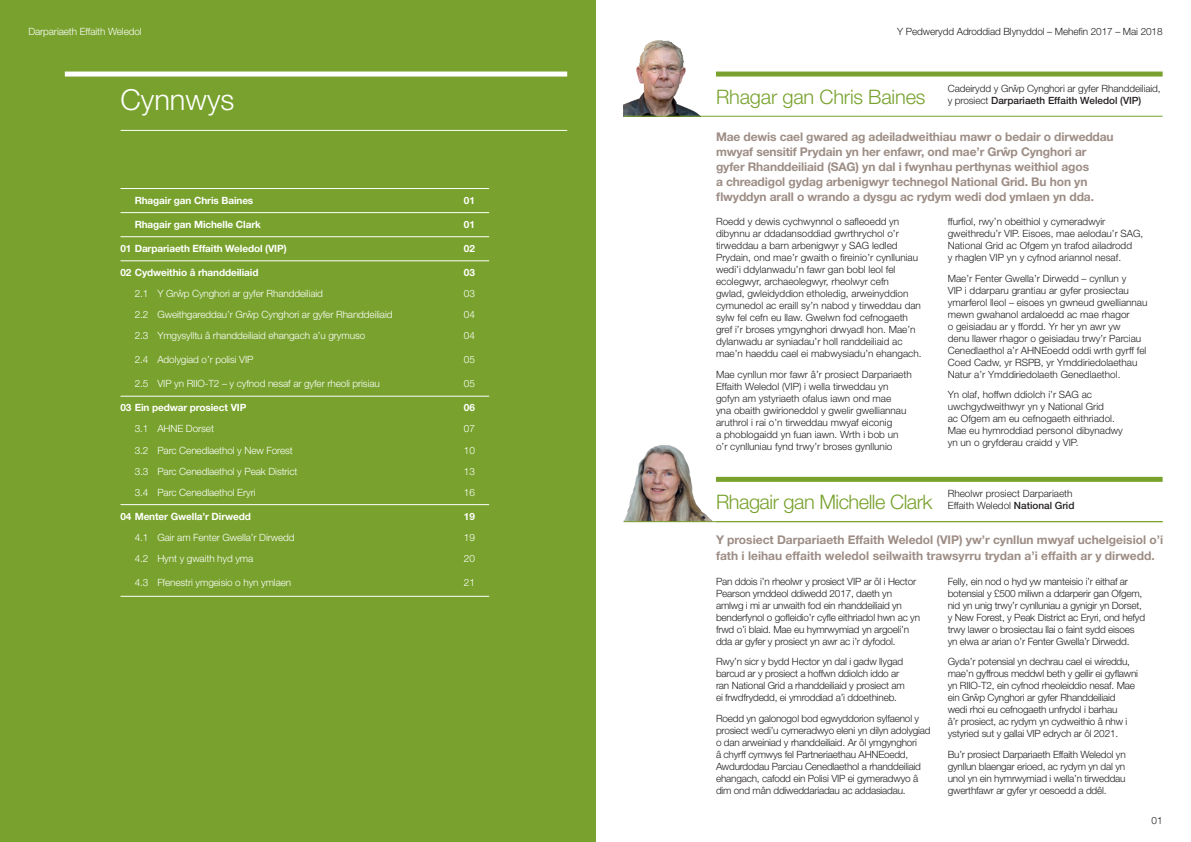
<style>
.page{position:relative;width:1191px;height:842px;background:#fff}
.page>*{position:absolute;margin:0;border:0;box-sizing:border-box;transform-origin:0 0}
.t1{font:300 29px "Helvetica Neue LT Pro";color:#fff}
.t2{font:300 20px "Helvetica Neue LT Pro";letter-spacing:-.025em;color:#78a22d}
.Main_body_copy{font:700 12px/15px "Helvetica Neue LT Pro";letter-spacing:-.01em;color:#9d8d85}
.Main_body_copy-2{font:300 10px/12px "Helvetica Neue LT Pro";color:#231f20}
.Main_body_copy-3{font:300 10px/12px "Helvetica Neue LT Pro";letter-spacing:-.02em;color:#231f20}
.t3{font:300 10px "Helvetica Neue LT Pro";letter-spacing:-.01em;color:#fff}
.t4{font:700 10px "Helvetica Neue LT Pro";letter-spacing:-.01em;color:#fff}
.s1{font-weight:500}
</style>
<div class="page">
<div style="left:660px;top:72px;width:502px;height:5px;background:#78a22d"></div>
<img style="left:624px;top:445px;width:89px;height:76px">
<div style="left:0;top:0;width:595px;height:842px;background:#78a22d"></div>
<hr style="left:121px;top:130px;width:446px;height:1px;background:#fff">
<hr style="left:120px;top:188px;width:369px;height:1px;background:#fff">
<hr style="left:120px;top:212px;width:369px;height:1px;background:#fff">
<hr style="left:120px;top:236px;width:369px;height:1px;background:#fff">
<hr style="left:120px;top:261px;width:369px;height:1px;background:#fff">
<hr style="left:120px;top:396px;width:369px;height:1px;background:#fff">
<hr style="left:120px;top:504px;width:369px;height:1px;background:#fff">
<div style="left:65px;top:72px;width:502px;height:5px;background:#fff"></div>
<hr style="left:120px;top:596px;width:369px;height:1px;background:#fff">
<div style="left:615px;top:48px;width:101px;height:36px;background:#fff"></div>
<img style="left:624px;top:40px;width:78px;height:76px">
<div style="left:716px;top:477px;width:446px;height:5px;background:#78a22d"></div>
<hr style="left:624px;top:521px;width:538px;height:1px;background:#78a22d">
<hr style="left:624px;top:116px;width:538px;height:1px;background:#78a22d">
<p class="t3" style="left:28px;top:26px;width:115px">Darpariaeth Effaith Weledol</p>
<p class="Main_body_copy-2" style="left:897px;top:26px;width:267px">Y Pedwerydd Adroddiad Blynyddol – Mehefin 2017 – Mai 2018</p>
<p class="t1" style="left:120px;top:82px;width:115px">Cynnwys</p>
<p class="t4" style="left:135px;top:194px;width:120px">Rhagair gan Chris Baines</p>
<p class="t4" style="left:464px;top:194px;width:13px">01</p>
<p class="t4" style="left:135px;top:218px;width:128px">Rhagair gan Michelle Clark</p>
<p class="t4" style="left:464px;top:218px;width:13px">01</p>
<p class="t4" style="left:120px;top:242px;width:168px">01 Darpariaeth Effaith Weledol (VIP)</p>
<p class="t4" style="left:464px;top:242px;width:13px">02</p>
<p class="t4" style="left:120px;top:266px;width:139px">02 Cydweithio â rhanddeiliaid</p>
<p class="t4" style="left:464px;top:266px;width:13px">03</p>
<p class="t3" style="left:135px;top:287px;width:190px">2.1 Y Grŵp Cynghori ar gyfer Rhanddeiliaid</p>
<p class="t3" style="left:464px;top:287px;width:13px">03</p>
<p class="t3" style="left:135px;top:309px;width:259px">2.2 Gweithgareddau’r Grŵp Cynghori ar gyfer Rhanddeiliaid</p>
<p class="t3" style="left:464px;top:309px;width:13px">04</p>
<p class="t3" style="left:135px;top:330px;width:232px">2.3 Ymgysylltu â rhanddeiliaid ehangach a’u grymuso</p>
<p class="t3" style="left:464px;top:330px;width:13px">04</p>
<p class="t3" style="left:135px;top:354px;width:120px">2.4 Adolygiad o’r polisi VIP</p>
<p class="t3" style="left:464px;top:354px;width:13px">05</p>
<p class="t3" style="left:135px;top:378px;width:247px">2.5 VIP yn RIIO-T2 – y cyfnod nesaf ar gyfer rheoli prisiau</p>
<p class="t3" style="left:464px;top:378px;width:13px">05</p>
<p class="t4" style="left:120px;top:401px;width:127px">03 Ein pedwar prosiect VIP</p>
<p class="t4" style="left:464px;top:401px;width:13px">06</p>
<p class="t3" style="left:135px;top:423px;width:81px">3.1 AHNE Dorset</p>
<p class="t3" style="left:464px;top:423px;width:13px">07</p>
<p class="t3" style="left:135px;top:444px;width:160px">3.2 Parc Cenedlaethol y New Forest</p>
<p class="t3" style="left:464px;top:444px;width:13px">10</p>
<p class="t3" style="left:135px;top:465px;width:164px">3.3 Parc Cenedlaethol y Peak District</p>
<p class="t3" style="left:464px;top:465px;width:13px">13</p>
<p class="t3" style="left:135px;top:486px;width:122px">3.4 Parc Cenedlaethol Eryri</p>
<p class="t3" style="left:464px;top:486px;width:13px">16</p>
<p class="t4" style="left:120px;top:510px;width:132px">04 Menter Gwella’r Dirwedd</p>
<p class="t4" style="left:464px;top:510px;width:13px">19</p>
<p class="t3" style="left:135px;top:531px;width:161px">4.1 Gair am Fenter Gwella’r Dirwedd</p>
<p class="t3" style="left:464px;top:531px;width:13px">19</p>
<p class="t3" style="left:135px;top:552px;width:120px">4.2 Hynt y gwaith hyd yma</p>
<p class="t3" style="left:464px;top:552px;width:13px">20</p>
<p class="t3" style="left:135px;top:576px;width:158px">4.3 Ffenestri ymgeisio o hyn ymlaen</p>
<p class="t3" style="left:464px;top:576px;width:13px">21</p>
<p class="t2" style="left:716px;top:85px;width:211px">Rhagar gan Chris Baines</p>
<p class="Main_body_copy-2" style="left:947px;top:82px;width:214px">Cadeirydd y Grŵp Cynghori ar gyfer Rhanddeiliaid, y prosiect <span class="s1">Darpariaeth Effaith Weledol (VIP)</span></p>
<p class="Main_body_copy" style="left:716px;top:129px;width:399px">Mae dewis cael gwared ag adeiladweithiau mawr o bedair o dirweddau mwyaf sensitif Prydain yn her enfawr, ond mae’r Grŵp Cynghori ar gyfer Rhanddeiliaid (SAG) yn dal i fwynhau perthynas weithiol agos<br>a chreadigol gydag arbenigwyr technegol National Grid. Bu hon yn flwyddyn arall o wrando a dysgu ac rydym wedi dod ymlaen yn dda.</p>
<p class="Main_body_copy-2" style="left:716px;top:216px;width:207px">Roedd y dewis cychwynnol o safleoedd yn dibynnu ar ddadansoddiad gwrthrychol o’r tirweddau a barn arbenigwyr y SAG ledled Prydain, ond mae’r gwaith o fireinio’r cynlluniau wedi’i ddylanwadu’n fawr gan bobl leol fel ecolegwyr, archaeolegwyr, rheolwyr cefn<br>gwlad, gwleidyddion etholedig, arweinyddion cymunedol ac eraill sy’n nabod y tirweddau dan sylw fel cefn eu llaw. Gwelwn fod cefnogaeth gref i’r broses ymgynghori drwyadl hon. Mae’n dylanwadu ar syniadau’r holl randdeiliaid ac mae’n haeddu cael ei mabwysiadu’n ehangach.</p>
<p class="Main_body_copy-2" style="left:716px;top:368px;width:197px">Mae cynllun mor fawr â’r prosiect Darpariaeth Effaith Weledol (VIP) i wella tirweddau yn gofyn am ystyriaeth ofalus iawn ond mae<br>yna obaith gwirioneddol y gwelir gwelliannau aruthrol i rai o’n tirweddau mwyaf eiconig<br>a phoblogaidd yn fuan iawn. Wrth i bob un o’r cynlluniau fynd trwy’r broses gynllunio</p>
<p class="Main_body_copy-2" style="left:947px;top:216px;width:197px">ffurfiol, rwy’n obeithiol y cymeradwyir gweithredu’r VIP. Eisoes, mae aelodau’r SAG, National Grid ac Ofgem yn trafod ailadrodd<br>y rhaglen VIP yn y cyfnod ariannol nesaf.</p>
<p class="Main_body_copy-2" style="left:947px;top:272px;width:201px">Mae’r Fenter Gwella’r Dirwedd – cynllun y<br>VIP i ddarparu grantiau ar gyfer prosiectau ymarferol lleol – eisoes yn gwneud gwelliannau mewn gwahanol ardaloedd ac mae rhagor<br>o geisiadau ar y ffordd. Yr her yn awr yw<br>denu llawer rhagor o geisiadau trwy’r Parciau Cenedlaethol a’r AHNEoedd oddi wrth gyrff fel Coed Cadw, yr RSPB, yr Ymddiriedolaethau Natur a’r Ymddiriedolaeth Genedlaethol.</p>
<p class="Main_body_copy-2" style="left:947px;top:389px;width:177px">Yn olaf, hoffwn ddiolch i’r SAG ac uwchgydweithwyr yn y National Grid<br>ac Ofgem am eu cefnogaeth eithriadol.<br>Mae eu hymroddiad personol dibynadwy yn un o gryfderau craidd y VIP.</p>
<p class="t2" style="left:716px;top:490px;width:218px">Rhagair gan Michelle Clark</p>
<p class="Main_body_copy-2" style="left:947px;top:487px;width:128px">Rheolwr prosiect Darpariaeth<br>Effaith Weledol <span class="s1">National Grid</span></p>
<p class="Main_body_copy" style="left:716px;top:531px;width:448px;line-height:16px">Y prosiect Darpariaeth Effaith Weledol (VIP) yw’r cynllun mwyaf uchelgeisiol o’i fath i leihau effaith weledol seilwaith trawsyrru trydan a’i effaith ar y dirwedd.</p>
<p class="Main_body_copy-3" style="left:716px;top:575px;width:205px">Pan ddois i’n rheolwr y prosiect VIP ar ôl i Hector Pearson ymddeol ddiwedd 2017, daeth yn amlwg i mi ar unwaith fod ein rhanddeiliaid yn benderfynol o gofleidio’r cyfle eithriadol hwn ac yn frwd o’i blaid. Mae eu hymrwymiad yn argoeli’n dda ar gyfer y prosiect yn awr ac i’r dyfodol.</p>
<p class="Main_body_copy-3" style="left:716px;top:655px;width:190px">Rwy’n sicr y bydd Hector yn dal i gadw llygad barcud ar y prosiect a hoffwn ddiolch iddo ar ran National Grid a rhanddeiliaid y prosiect am ei frwdfrydedd, ei ymroddiad a’i ddoethineb.</p>
<p class="Main_body_copy-3" style="left:716px;top:712px;width:216px">Roedd yn galonogol bod egwyddorion sylfaenol y prosiect wedi’u cymeradwyo eleni yn dilyn adolygiad o dan arweiniad y rhanddeiliaid. Ar ôl ymgynghori<br>â chyrff cymwys fel Partneriaethau AHNEoedd, Awdurdodau Parciau Cenedlaethol a rhanddeiliaid ehangach, cafodd ein Polisi VIP ei gymeradwyo â dim ond mân ddiweddariadau ac addasiadau.</p>
<p class="Main_body_copy-3" style="left:947px;top:575px;width:199px">Felly, ein nod o hyd yw manteisio i’r eithaf ar botensial y £500 miliwn a ddarperir gan Ofgem, nid yn unig trwy’r cynlluniau a gynigir yn Dorset, y New Forest, y Peak District ac Eryri, ond hefyd trwy lawer o brosiectau llai o faint sydd eisoes yn elwa ar arian o’r Fenter Gwella’r Dirwedd.</p>
<p class="Main_body_copy-3" style="left:947px;top:655px;width:192px">Gyda’r potensial yn dechrau cael ei wireddu, mae’n gyffrous meddwl beth y gellir ei gyflawni yn RIIO-T2, ein cyfnod rheoleiddio nesaf. Mae ein Grŵp Cynghori ar gyfer Rhanddeiliaid<br>wedi rhoi eu cefnogaeth unfrydol i barhau<br>â’r prosiect, ac rydym yn cydweithio â nhw i ystyried sut y gallai VIP edrych ar ôl 2021.</p>
<p class="Main_body_copy-2" style="left:947px;top:748px;width:179px;text-align:justify">Bu’r prosiect Darpariaeth Effaith Weledol yn gynllun blaengar erioed, ac rydym yn dal yn unol yn ein hymrwymiad i wella’n tirweddau gwerthfawr ar gyfer yr oesoedd a ddêl.</p>
<p class="Main_body_copy-2" style="left:1151px;top:814px;width:13px">01</p>
</div>
